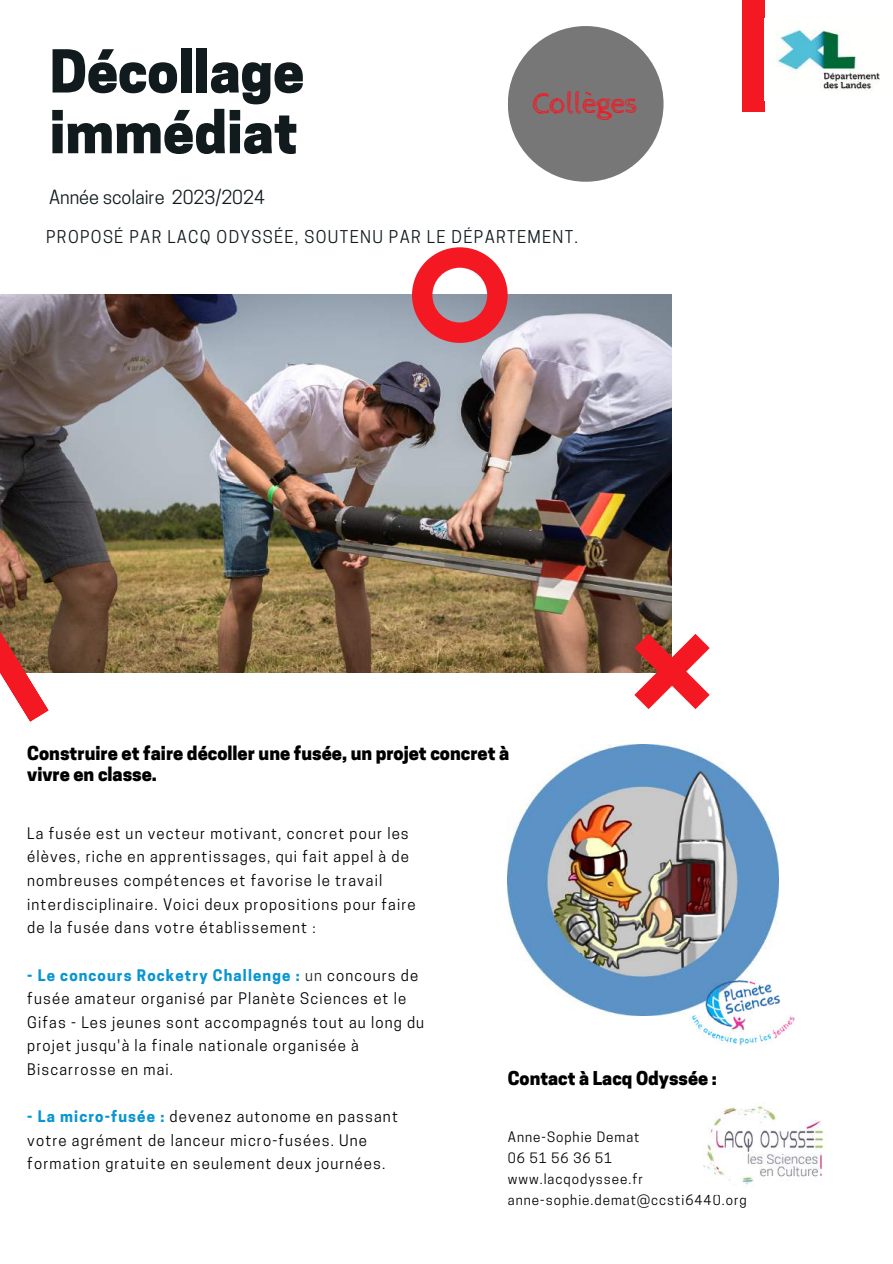
<style>
.page{position:relative;width:893px;height:1264px;background:#fff}
.page>*{position:absolute;margin:0;border:0;box-sizing:border-box;transform-origin:0 0}
.t1{font:800 55.5px/60.8px "Cooper Hewitt";color:#111b1e}
.t2{font:30px "Cabin Sketch";letter-spacing:-.02em;color:#f41823}
.t3{font:18.15px "Cooper Hewitt";color:#111b1e}
.t4{font:800 18px/21.1px "Cooper Hewitt";color:#000}
.t5{font:800 17.85px "Cooper Hewitt";color:#000}
.t6{font:16.65px "Cooper Hewitt";letter-spacing:.08em;color:#111b1e}
.t7{font:15px/23.5px "Cooper Hewitt";letter-spacing:.075em;color:#000}
.t8{font:13.5px/21px "Cooper Hewitt";letter-spacing:.075em;color:#000}
.s1{font-weight:700;color:#0895d1}
.s2{color:#222}
</style>
<div class="page">
<img style="left:0;top:295px;width:671px;height:377px">
<svg style="left:412px;top:247px;width:95px;height:96px"></svg>
<svg style="left:634px;top:633px;width:75px;height:76px"></svg>
<div style="left:742px;top:0;width:22px;height:112px;background:#f41823"></div>
<svg style="left:0;top:582px;width:49px;height:140px"></svg>
<div style="left:508px;top:26px;width:155px;height:156px;background:#777;border-radius:50%"></div>
<img style="left:776px;top:30px;width:104px;height:61px">
<img style="left:703px;top:1104px;width:122px;height:81px">
<img style="left:508px;top:744px;width:270px;height:271px">
<img style="left:689px;top:977px;width:106px;height:67px">
<h1 class="t1" style="left:50px;top:48px;width:256px">Décollage immédiat</h1>
<p class="t3" style="left:49px;top:190px;width:217px">Année scolaire 2023/2024</p>
<p class="t6" style="left:46px;top:231px;width:533px">PROPOSÉ PAR LACQ ODYSSÉE, SOUTENU PAR LE DÉPARTEMENT.</p>
<h2 class="t2" style="left:532px;top:87px;width:107px">Collèges</h2>
<p class="t4" style="left:27px;top:744px;width:483px">Construire et faire décoller une fusée, un projet concret à vivre en classe.</p>
<p class="t7" style="left:27px;top:823px;width:390px">La fusée est un vecteur motivant, concret pour les élèves, riche en apprentissages, qui fait appel à de nombreuses compétences et favorise le travail interdisciplinaire. Voici deux propositions pour faire de la fusée dans votre établissement :</p>
<p class="t7" style="left:27px;top:965px;width:398px"><span class="s1">- Le concours Rocketry Challenge :</span> <span class="s2">un</span> concours de fusée amateur organisé par Planète Sciences et le Gifas - Les jeunes sont accompagnés tout au long du projet jusqu'à la finale nationale organisée à Biscarrosse en mai.</p>
<p class="t7" style="left:27px;top:1106px;width:372px"><span class="s1">- La micro-fusée :</span> devenez autonome en passant votre agrément de lanceur micro-fusées. Une formation gratuite en seulement deux journées.</p>
<p class="t5" style="left:508px;top:1072px;width:210px">Contact à Lacq Odyssée :</p>
<p class="t8" style="left:508px;top:1128px;width:240px">Anne-Sophie Demat<br>06 51 56 36 51 www.lacqodyssee.fr anne-sophie.demat@ccsti6440.org</p>
</div>
